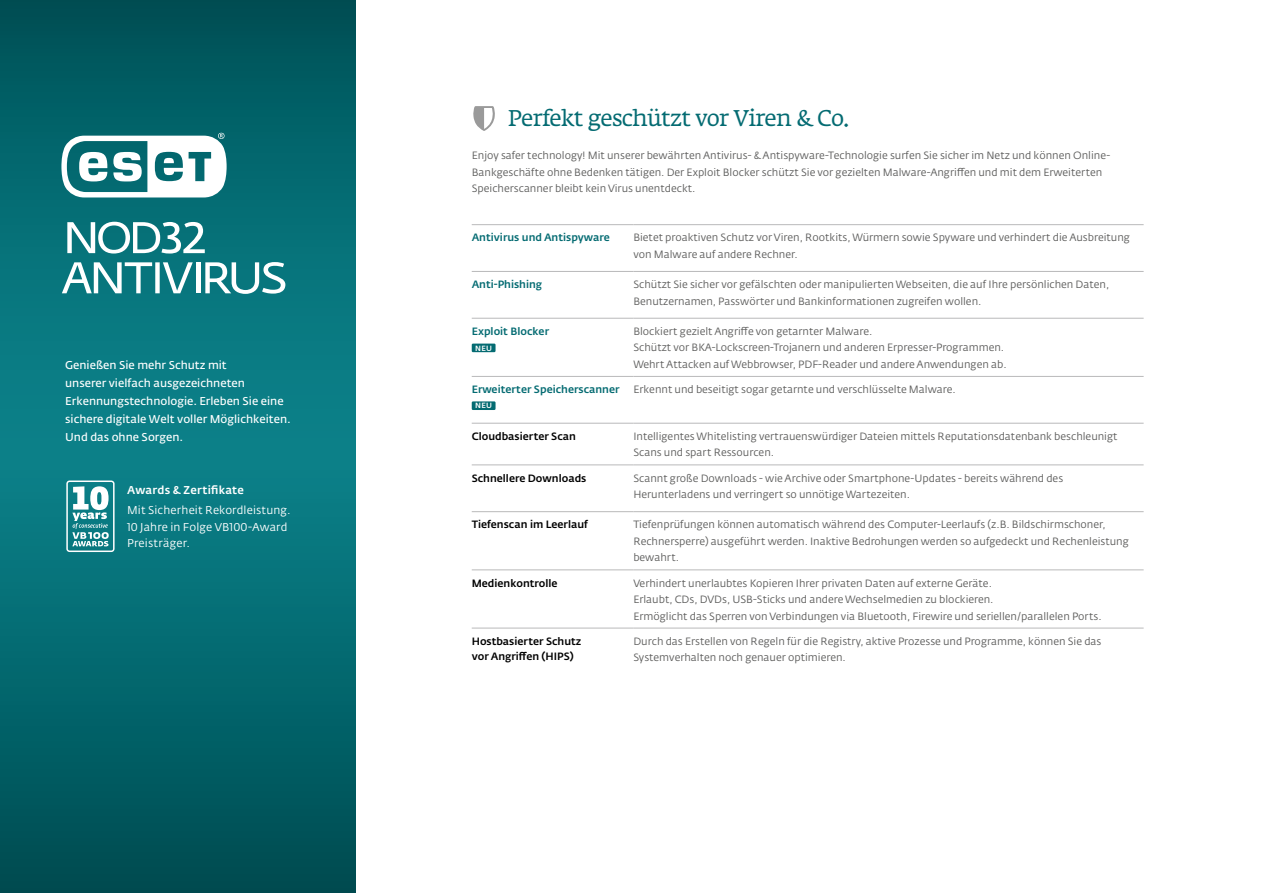
<style>
.page{position:relative;width:1263px;height:893px;background:#fff}
.page>*{position:absolute;margin:0;border:0;box-sizing:border-box;transform-origin:0 0}
.t1{font:22.5px "Fedra Serif A Std";letter-spacing:-.03em;color:#046b72}
.t2{font:600 11.25px/18px "Fedra Sans Alt Pro";color:#fff}
.t3{font:11.25px/16.5px "Fedra Sans Alt Pro";letter-spacing:.01em;color:#fff}
.t4{font:500 11.25px "Fedra Sans Alt Pro";letter-spacing:.02em;color:#fff}
.t5{font:10.5px/16.5px "Fedra Sans Alt Pro";color:#5d5d5c}
.t6{font:500 10.5px/15px "Fedra Sans Alt Pro";color:#000}
.t7{font:500 10.5px "Fedra Sans Alt Pro";color:#046b72}
.t8{font:500 7.5px "Fedra Sans Alt Pro";letter-spacing:.05em;color:#fff}
</style>
<div class="page">
<svg style="left:0;top:0;width:355px;height:893px;background:#046970"></svg>
<hr style="left:472px;top:570px;width:161px;height:1px;background:#b9b9ba">
<hr style="left:633px;top:570px;width:510px;height:1px;background:#b9b9ba">
<hr style="left:472px;top:628px;width:161px;height:1px;background:#b9b9ba">
<hr style="left:633px;top:628px;width:510px;height:1px;background:#b9b9ba">
<hr style="left:472px;top:224px;width:161px;height:1px;background:#b9b9ba">
<hr style="left:633px;top:224px;width:510px;height:1px;background:#b9b9ba">
<hr style="left:472px;top:271px;width:161px;height:1px;background:#b9b9ba">
<hr style="left:633px;top:271px;width:510px;height:1px;background:#b9b9ba">
<hr style="left:472px;top:318px;width:161px;height:1px;background:#b9b9ba">
<hr style="left:633px;top:318px;width:510px;height:1px;background:#b9b9ba">
<hr style="left:472px;top:376px;width:161px;height:1px;background:#b9b9ba">
<hr style="left:633px;top:376px;width:510px;height:1px;background:#b9b9ba">
<hr style="left:472px;top:465px;width:161px;height:1px;background:#b9b9ba">
<hr style="left:633px;top:465px;width:510px;height:1px;background:#b9b9ba">
<hr style="left:472px;top:511px;width:161px;height:1px;background:#b9b9ba">
<hr style="left:633px;top:511px;width:510px;height:1px;background:#b9b9ba">
<hr style="left:472px;top:423px;width:161px;height:1px;background:#b9b9ba">
<hr style="left:633px;top:423px;width:510px;height:1px;background:#b9b9ba">
<svg style="left:67px;top:222px;width:138px;height:32px"></svg>
<svg style="left:62px;top:262px;width:131px;height:31px"></svg>
<hr style="left:196px;top:262px;width:4px;height:31px;background:#fff">
<svg style="left:205px;top:262px;width:80px;height:32px"></svg>
<svg style="left:61px;top:133px;width:166px;height:64px"></svg>
<svg style="left:473px;top:106px;width:22px;height:25px"></svg>
<svg style="left:66px;top:480px;width:49px;height:72px"></svg>
<svg style="left:472px;top:344px;width:23px;height:8px"></svg>
<svg style="left:472px;top:401px;width:23px;height:9px"></svg>
<p class="t2" style="left:65px;top:356px;width:227px">Genießen Sie mehr Schutz mit<br>unserer vielfach ausgezeichneten Erkennungstechnologie. Erleben Sie eine sichere digitale Welt voller Möglichkeiten.<br>Und das ohne Sorgen.</p>
<p class="t4" style="left:127px;top:483px;width:118px">Awards &amp; Zertifikate</p>
<p class="t3" style="left:127px;top:502px;width:165px">Mit Sicherheit Rekordleistung.<br>10 Jahre in Folge VB100-Award<br>Preisträger.</p>
<h1 class="t1" style="left:508px;top:104px;width:343px">Perfekt geschützt vor Viren &amp; Co.</h1>
<p class="t5" style="left:472px;top:147px;width:640px">Enjoy safer technology! Mit unserer bewährten Antivirus- &amp; Antispyware-Technologie surfen Sie sicher im Netz und können Online-<br>Bankgeschäfte ohne Bedenken tätigen. Der Exploit Blocker schützt Sie vor gezielten Malware-Angriffen und mit dem Erweiterten<br>Speicherscanner bleibt kein Virus unentdeckt.</p>
<p class="t7" style="left:472px;top:231px;width:140px">Antivirus und Antispyware</p>
<p class="t5" style="left:633px;top:229px;width:498px">Bietet proaktiven Schutz vor Viren, Rootkits, Würmern sowie Spyware und verhindert die Ausbreitung von Malware auf andere Rechner.</p>
<p class="t7" style="left:472px;top:278px;width:72px">Anti-Phishing</p>
<p class="t5" style="left:633px;top:276px;width:477px">Schützt Sie sicher vor gefälschten oder manipulierten Webseiten, die auf Ihre persönlichen Daten,<br>Benutzernamen, Passwörter und Bankinformationen zugreifen wollen.</p>
<p class="t7" style="left:472px;top:325px;width:79px">Exploit Blocker</p>
<p class="t5" style="left:633px;top:323px;width:375px">Blockiert gezielt Angriffe von getarnter Malware.<br>Schützt vor BKA-Lockscreen-Trojanern und anderen Erpresser-Programmen.<br>Wehrt Attacken auf Webbrowser, PDF-Reader und andere Anwendungen ab.</p>
<p class="t7" style="left:472px;top:383px;width:149px">Erweiterter Speicherscanner</p>
<p class="t5" style="left:633px;top:381px;width:324px">Erkennt und beseitigt sogar getarnte und verschlüsselte Malware.</p>
<p class="t6" style="left:472px;top:429px;width:106px">Cloudbasierter Scan</p>
<p class="t5" style="left:633px;top:428px;width:486px">Intelligentes Whitelisting vertrauenswürdiger Dateien mittels Reputationsdatenbank beschleunigt<br>Scans und spart Ressourcen.</p>
<p class="t6" style="left:472px;top:470px;width:116px">Schnellere Downloads</p>
<p class="t5" style="left:633px;top:470px;width:431px">Scannt große Downloads - wie Archive oder Smartphone-Updates - bereits während des<br>Herunterladens und verringert so unnötige Wartezeiten.</p>
<p class="t6" style="left:472px;top:517px;width:118px">Tiefenscan im Leerlauf</p>
<p class="t5" style="left:633px;top:516px;width:497px">Tiefenprüfungen können automatisch während des Computer-Leerlaufs (z.B. Bildschirmschoner,<br>Rechnersperre) ausgeführt werden. Inaktive Bedrohungen werden so aufgedeckt und Rechenleistung bewahrt.</p>
<p class="t6" style="left:472px;top:575px;width:87px">Medienkontrolle</p>
<p class="t5" style="left:633px;top:575px;width:470px">Verhindert unerlaubtes Kopieren Ihrer privaten Daten auf externe Geräte.<br>Erlaubt, CDs, DVDs, USB-Sticks und andere Wechselmedien zu blockieren.<br>Ermöglicht das Sperren von Verbindungen via Bluetooth, Firewire und seriellen/parallelen Ports.</p>
<p class="t6" style="left:472px;top:633px;width:111px">Hostbasierter Schutz vor Angriffen (HIPS)</p>
<p class="t5" style="left:633px;top:633px;width:470px">Durch das Erstellen von Regeln für die Registry, aktive Prozesse und Programme, können Sie das<br>Systemverhalten noch genauer optimieren.</p>
<p class="t8" style="left:475px;top:343px;width:19px">NEU</p>
<p class="t8" style="left:475px;top:401px;width:19px">NEU</p>
</div>
